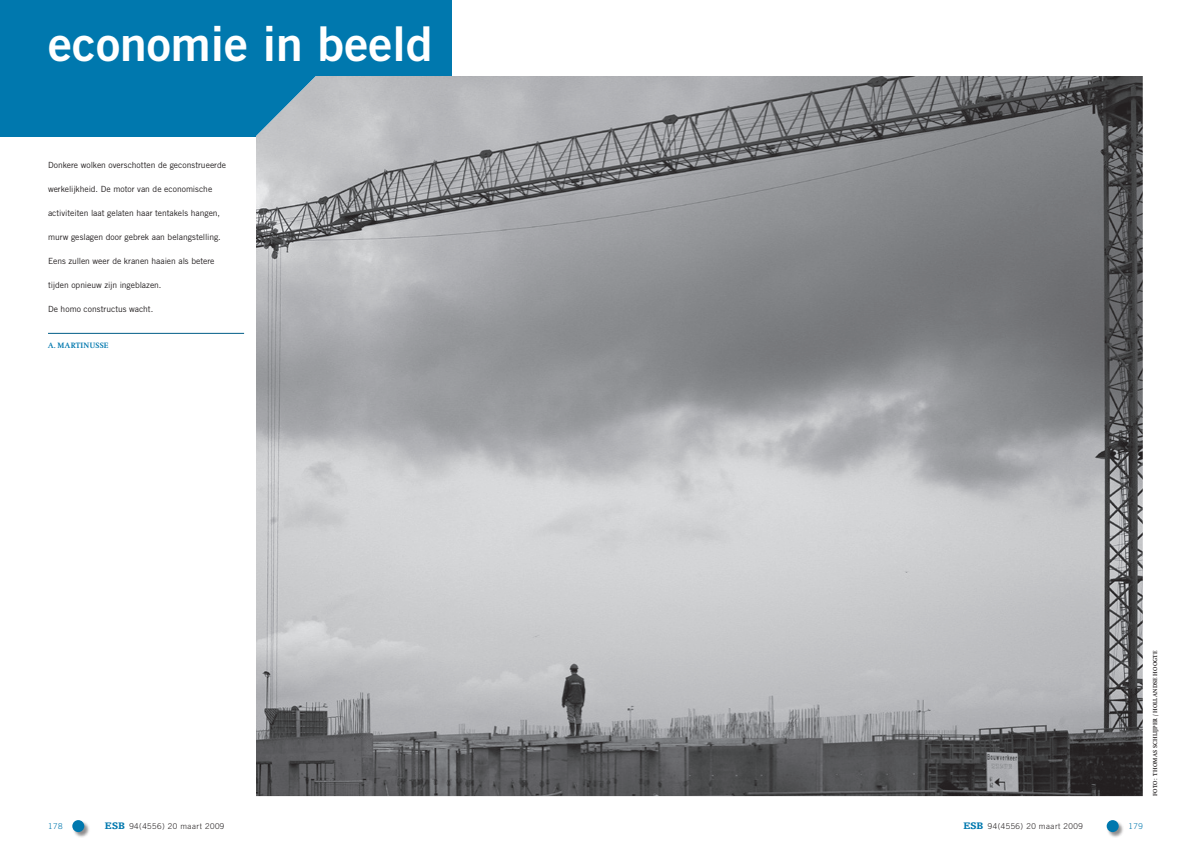
<style>
.page{position:relative;width:1191px;height:842px;background:#fff}
.page>*{position:absolute;margin:0;border:0;box-sizing:border-box;transform-origin:0 0}
.t1{font:48px "Trade Gothic Bold Two";color:#fff}
.t2{font:8.5px "Trade Gothic";color:#231f20}
.t3{font:300 8px "Trade Gothic";letter-spacing:.06em;color:#231f20}
.t4{font:700 8px "Swift";letter-spacing:.03em;color:#0078ae}
.t5{font:300 8px "Trade Gothic";letter-spacing:.06em;color:#0078ae}
.t6{font:700 6px "Swift";letter-spacing:.035em;color:#231f20}
.s1{font-family:"Egyptienne F";font-weight:900;font-size:10px;color:#0078ae}
</style>
<div class="page">
<div style="left:72px;top:820px;width:18px;height:18px;background:#231f20;opacity:.5"></div>
<div style="left:72px;top:820px;width:12px;height:12px;background:#0078ae;border-radius:50%"></div>
<hr style="left:48px;top:333px;width:196px;height:1px;background:#005c87">
<div style="left:0;top:0;width:452px;height:136px;background:#0078ae"></div>
<img style="left:256px;top:76px;width:886px;height:720px">
<div style="left:1106px;top:820px;width:18px;height:18px;background:#231f20;opacity:.5"></div>
<div style="left:1106px;top:820px;width:12px;height:12px;background:#0078ae;border-radius:50%"></div>
<h1 class="t1" style="left:48px;top:14px;width:386px">economie in beeld</h1>
<p class="t2" style="left:48px;top:160px;width:180px">Donkere wolken overschotten de geconstrueerde</p>
<p class="t2" style="left:48px;top:184px;width:166px">werkelijkheid. De motor van de economische</p>
<p class="t2" style="left:48px;top:208px;width:174px">activiteiten laat gelaten haar tentakels hangen,</p>
<p class="t2" style="left:48px;top:232px;width:174px">murw geslagen door gebrek aan belangstelling.</p>
<p class="t2" style="left:48px;top:256px;width:168px">Eens zullen weer de kranen haaien als betere</p>
<p class="t2" style="left:48px;top:280px;width:115px">tijden opnieuw zijn ingeblazen.</p>
<p class="t2" style="left:48px;top:304px;width:107px">De homo constructus wacht.</p>
<p class="t4" style="left:48px;top:341px;width:62px">A. MARTINUSSE</p>
<p class="t5" style="left:48px;top:821px;width:16px">178</p>
<p class="t3" style="left:105px;top:821px;width:121px"><span class="s1">ESB</span> 94(4556) 20 maart 2009</p>
<p class="t6" style="left:1152px;top:796px;width:147px;rotate:-90deg">FOTO: THOMAS SCHLIJPER / HOLLANDSE HOOGTE</p>
<p class="t3" style="left:963px;top:821px;width:121px"><span class="s1">ESB</span> 94(4556) 20 maart 2009</p>
<p class="t5" style="left:1128px;top:821px;width:16px">179</p>
</div>
